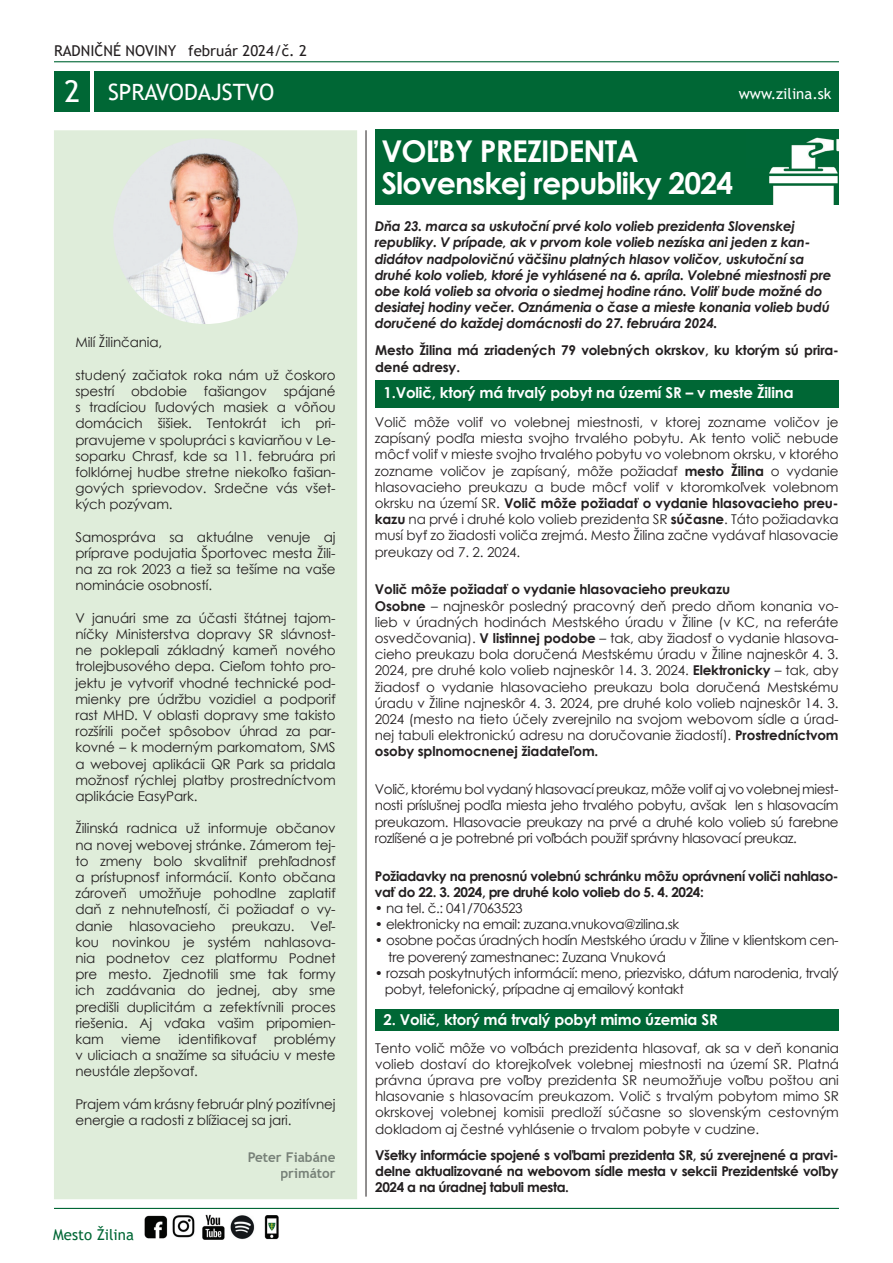
<style>
.page{position:relative;width:893px;height:1263px;background:#fff}
.page>*{position:absolute;margin:0;border:0;box-sizing:border-box;transform-origin:0 0}
.t1{font:700 30px/31.5px "Century Gothic";letter-spacing:-.03em;color:#fff}
.t2{font:22.5px "Trebuchet MS";color:#fff}
.t3{font:700 15px "Century Gothic";letter-spacing:-.01em;color:#fff}
.t4{font:15px "Trebuchet MS";color:#231f20}
.t5{font:15px "Trebuchet MS";color:#fff}
.t6{font:15px "Trebuchet MS";color:#006735}
.t7{font:13.5px/16.2px "Century Gothic";letter-spacing:-.01em;color:#231f20;text-align:justify}
.t8{font:italic 700 13.5px/16.2px "Century Gothic";letter-spacing:-.02em;color:#231f20}
.t9{font:13.5px/16.2px "Century Gothic";letter-spacing:-.03em;color:#231f20}
.t10{font:700 13.5px/16.2px "Century Gothic";letter-spacing:-.03em;color:#231f20}
.t11{font:700 13.5px/16.2px "Century Gothic";letter-spacing:-.01em;color:#231f20}
.t12{font:700 13.5px/16.2px "Trebuchet MS";color:#778178;text-align:right}
.s1{font-size:30px}
.s2{font-weight:700}
</style>
<div class="page">
<div style="left:54px;top:130px;width:303px;height:1069px;background:#dfedda"></div>
<div style="left:94px;top:71px;width:745px;height:41px;background:#006735"></div>
<div style="left:54px;top:71px;width:35px;height:41px;background:#006735"></div>
<hr style="left:54px;top:61px;width:785px;height:1px;background:#006735">
<hr style="left:54px;top:1208px;width:785px;height:1px;background:#006735">
<img style="left:144px;top:1214px;width:135px;height:26px">
<div style="left:249px;top:1151px;width:86px;height:11px;background:#dfedda"></div>
<div style="left:281px;top:1168px;width:55px;height:12px;background:#dfedda"></div>
<hr style="left:366px;top:130px;width:1px;height:1066px;background:#231f20">
<img style="left:113px;top:138px;width:185px;height:186px;border-radius:93px">
<div style="left:375px;top:129px;width:464px;height:76px;background:#006735"></div>
<div style="left:375px;top:381px;width:464px;height:27px;background:#006735"></div>
<div style="left:375px;top:1009px;width:464px;height:22px;background:#006735"></div>
<img style="left:769px;top:137px;width:70px;height:68px">
<p class="t4" style="left:54px;top:42px;width:255px">RADNIČNÉ NOVINY február 2024/č. 2</p>
<h2 class="t2" style="left:64px;top:78px;width:211px"><span class="s1">2</span> SPRAVODAJSTVO</h2>
<p class="t7" style="left:75px;top:334px;width:88px">Milí Žilinčania,</p>
<p class="t7" style="left:75px;top:366px;width:262px">studený začiatok roka nám už čoskoro spestrí obdobie fašiangov spájané s tradíciou ľudových masiek a vôňou domácich šišiek. Tentokrát ich pri&shy;pravujeme v spolupráci s kaviarňou v Le&shy;soparku Chrasť, kde sa 11. februára pri folklórnej hudbe stretne niekoľko fašian&shy;gových sprievodov. Srdečne vás všet&shy;kých pozývam.</p>
<p class="t7" style="left:75px;top:528px;width:262px">Samospráva sa aktuálne venuje aj príprave podujatia Športovec mesta Žili&shy;na za rok 2023 a tiež sa tešíme na vaše nominácie osobností.</p>
<p class="t7" style="left:75px;top:609px;width:262px">V januári sme za účasti štátnej tajom&shy;níčky Ministerstva dopravy SR slávnost&shy;ne poklepali základný kameň nového trolejbusového depa. Cieľom tohto pro&shy;jektu je vytvoriť vhodné technické pod&shy;mienky pre údržbu vozidiel a podporiť rast MHD. V oblasti dopravy sme takisto rozšírili počet spôsobov úhrad za par&shy;kovné – k moderným parkomatom, SMS a webovej aplikácii QR Park sa pridala možnosť rýchlej platby prostredníctvom aplikácie EasyPark.</p>
<p class="t7" style="left:75px;top:820px;width:262px">Žilinská radnica už informuje občanov na novej webovej stránke. Zámerom tej&shy;to zmeny bolo skvalitniť prehľadnosť a prístupnosť informácií. Konto občana zároveň umožňuje pohodlne zaplatiť daň z nehnuteľností, či požiadať o vy&shy;danie hlasovacieho preukazu. Veľ&shy;kou novinkou je systém nahlasova&shy;nia podnetov cez platformu Podnet pre mesto. Zjednotili sme tak formy ich zadávania do jednej, aby sme predišli duplicitám a zefektívnili proces riešenia. Aj vďaka vašim pripomien&shy;kam</p>
<p class="t7" style="left:75px;top:1031px;width:262px;text-indent:198px">problémy v uliciach a snažíme sa situáciu v meste neustále zlepšovať.</p>
<p class="t7" style="left:75px;top:1095px;width:262px">Prajem vám krásny február plný pozitívnej energie a radosti z blížiacej sa jari.</p>
<p class="t7" style="left:121px;top:1031px;width:41px">vieme</p>
<p class="t7" style="left:178px;top:1031px;width:80px">identifikovať</p>
<p class="t6" style="left:53px;top:1225px;width:82px">Mesto Žilina</p>
<p class="t12" style="left:248px;top:1149px;width:89px">Peter Fiabáne primátor</p>
<p class="t5" style="left:739px;top:84px;width:94px">www.zilina.sk</p>
<h1 class="t1" style="left:381px;top:134px;width:353px">VOĽBY PREZIDENTA<br>Slovenskej republiky 2024</h1>
<p class="t8" style="left:375px;top:218px;width:458px">Dňa 23. marca sa uskutoční prvé kolo volieb prezidenta Slovenskej republiky. V prípade, ak v prvom kole volieb nezíska ani jeden z kan&shy;didátov nadpolovičnú väčšinu platných hlasov voličov, uskutoční sa druhé kolo volieb, ktoré je vyhlásené na 6. apríla. Volebné miestnosti pre obe kolá volieb sa otvoria o siedmej hodine ráno. Voliť bude možné do desiatej hodiny večer. Oznámenia o čase a mieste konania volieb budú doručené do každej domácnosti do 27. februára 2024.</p>
<p class="t11" style="left:375px;top:342px;width:465px">Mesto Žilina má zriadených 79 volebných okrskov, ku ktorým sú prira&shy;dené adresy.</p>
<p class="t3" style="left:383px;top:381px;width:412px">1.Volič, ktorý má trvalý pobyt na území SR – v meste Žilina</p>
<p class="t7" style="left:375px;top:414px;width:465px">Volič môže voliť vo volebnej miestnosti, v ktorej zozname voličov je zapísaný podľa miesta svojho trvalého pobytu. Ak tento volič nebude môcť voliť v mieste svojho trvalého pobytu vo volebnom okrsku, v ktorého zozname voličov je zapísaný, môže požiadať <span class="s2">mesto Žilina</span> o vydanie hlasovacieho preukazu a bude môcť voliť v ktoromkoľvek volebnom okrsku na území SR. <span class="s2">Volič môže požiadať o vydanie hlasovacieho preu&shy;kazu</span> na prvé i druhé kolo volieb prezidenta SR <span class="s2">súčasne</span>. Táto požiadavka musí byť zo žiadosti voliča zrejmá. Mesto Žilina začne vydávať hlasovacie preukazy od 7. 2. 2024.</p>
<p class="t7" style="left:375px;top:581px;width:465px;text-align:left"><span class="s2">Volič môže požiadať o vydanie hlasovacieho preukazu<br>Osobne</span> – najneskôr posledný pracovný deň predo dňom konania vo&shy;lieb v úradných hodinách Mestského úradu v Žiline (v KC, na referáte osvedčovania). <span class="s2">V listinnej podobe</span> – tak, aby žiadosť o vydanie hlasova&shy;cieho preukazu bola doručená Mestskému úradu v Žiline najneskôr 4. 3.<br>2024, pre druhé kolo volieb najneskôr 14. 3. 2024. <span class="s2">Elektronicky</span> – tak, aby žiadosť o vydanie hlasovacieho preukazu bola doručená Mestskému úradu v Žiline najneskôr 4. 3. 2024, pre druhé kolo volieb najneskôr 14. 3.<br>2024 (mesto na tieto účely zverejnilo na svojom webovom sídle a úrad&shy;nej tabuli elektronickú adresu na doručovanie žiadostí). <span class="s2">Prostredníctvom osoby splnomocnenej žiadateľom.</span></p>
<p class="t7" style="left:375px;top:781px;width:465px">Volič, ktorému bol vydaný hlasovací preukaz, môže voliť aj vo volebnej miest&shy;nosti príslušnej podľa miesta jeho trvalého pobytu, avšak len s hlasovacím preukazom. Hlasovacie preukazy na prvé a druhé kolo volieb sú farebne rozlíšené a je potrebné pri voľbách použiť správny hlasovací preukaz.</p>
<p class="t10" style="left:375px;top:867px;width:465px">Požiadavky na prenosnú volebnú schránku môžu oprávnení voliči nahlaso&shy;vať do 22. 3. 2024, pre druhé kolo volieb do 5. 4. 2024:</p>
<p class="t9" style="left:375px;top:900px;width:149px">• na tel. č.: 041/7063523</p>
<p class="t9" style="left:375px;top:916px;width:306px">• elektronicky na email: zuzana.vnukova@zilina.sk</p>
<p class="t9" style="left:388px;top:932px;width:452px;text-indent:-13px">• osobne počas úradných hodín Mestského úradu v Žiline v klientskom cen&shy;tre poverený zamestnanec: Zuzana Vnuková</p>
<p class="t9" style="left:385px;top:965px;width:455px;text-indent:-10px">• rozsah poskytnutých informácií: meno, priezvisko, dátum narodenia, trvalý pobyt, telefonický, prípadne aj emailový kontakt</p>
<p class="t3" style="left:383px;top:1008px;width:336px">2. Volič, ktorý má trvalý pobyt mimo územia SR</p>
<p class="t7" style="left:375px;top:1039px;width:465px">Tento volič môže vo voľbách prezidenta hlasovať, ak sa v deň konania volieb dostaví do ktorejkoľvek volebnej miestnosti na území SR. Platná právna úprava pre voľby prezidenta SR neumožňuje voľbu poštou ani hlasovanie s hlasovacím preukazom. Volič s trvalým pobytom mimo SR okrskovej volebnej komisii predloží súčasne so slovenským cestovným dokladom aj čestné vyhlásenie o trvalom pobyte v cudzine.</p>
<p class="t10" style="left:375px;top:1146px;width:465px;text-align:justify">Všetky informácie spojené s voľbami prezidenta SR, sú zverejnené a pravi&shy;delne aktualizované na webovom sídle mesta v sekcii Prezidentské voľby 2024 a na úradnej tabuli mesta.</p>
</div>
